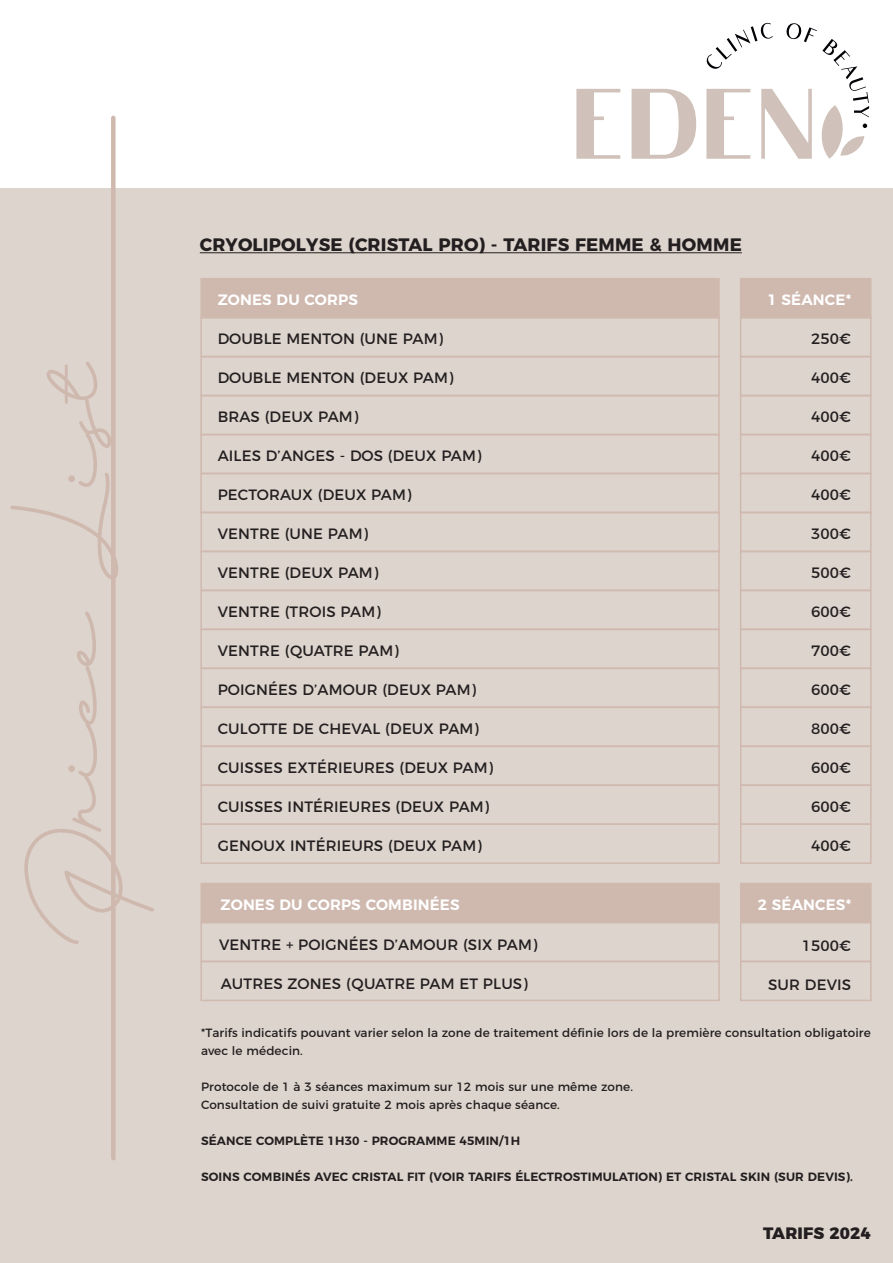
<style>
.page{position:relative;width:893px;height:1263px;background:#ddd4cd}
.page>*{position:absolute;margin:0;border:0;box-sizing:border-box;transform-origin:0 0}
.t1{font:100.5px "Monalisa";color:#cfb9af}
.t2{font:700 18px "Montserrat";letter-spacing:.01em;color:#231f20}
.t3{font:800 16.5px "Montserrat";letter-spacing:.01em;color:#231f20}
.t4{font:15px "Montserrat";letter-spacing:.01em;color:#231f20}
.t5{font:600 15px "Montserrat";letter-spacing:.01em;color:#fff}
.t6{font:12px/18px "Montserrat";letter-spacing:.01em;color:#231f20}
.t7{font:600 12px "Montserrat";letter-spacing:.01em;color:#231f20}
</style>
<div class="page">
<div style="left:0;top:0;width:893px;height:187px;background:#fff"></div>
<svg style="left:632px;top:89px;width:64px;height:70px"></svg>
<svg style="left:576px;top:89px;width:44px;height:70px"></svg>
<svg style="left:706px;top:23px;width:163px;height:136px"></svg>
<div style="left:111px;top:118px;width:5px;height:1040px;background:#cfb9af"></div>
<div style="left:200px;top:317px;width:520px;height:40px;border:2px solid #d0b9af"></div>
<div style="left:200px;top:356px;width:520px;height:40px;border:2px solid #d0b9af"></div>
<div style="left:740px;top:317px;width:131px;height:40px;border:2px solid #d0b9af"></div>
<div style="left:740px;top:356px;width:131px;height:40px;border:2px solid #d0b9af"></div>
<div style="left:200px;top:395px;width:520px;height:40px;border:2px solid #d0b9af"></div>
<div style="left:200px;top:434px;width:520px;height:40px;border:2px solid #d0b9af"></div>
<div style="left:740px;top:395px;width:131px;height:40px;border:2px solid #d0b9af"></div>
<div style="left:740px;top:434px;width:131px;height:40px;border:2px solid #d0b9af"></div>
<div style="left:200px;top:278px;width:520px;height:40px;background:#cfb9af"></div>
<div style="left:740px;top:278px;width:131px;height:40px;background:#cfb9af"></div>
<div style="left:200px;top:473px;width:520px;height:40px;border:2px solid #d0b9af"></div>
<div style="left:740px;top:473px;width:131px;height:40px;border:2px solid #d0b9af"></div>
<div style="left:200px;top:512px;width:520px;height:40px;border:2px solid #d0b9af"></div>
<div style="left:740px;top:512px;width:132px;height:40px;border:2px solid #d0b9af"></div>
<div style="left:200px;top:551px;width:520px;height:40px;border:2px solid #d0b9af"></div>
<div style="left:200px;top:590px;width:520px;height:40px;border:2px solid #d0b9af"></div>
<div style="left:740px;top:551px;width:131px;height:40px;border:2px solid #d0b9af"></div>
<div style="left:740px;top:590px;width:131px;height:40px;border:2px solid #d0b9af"></div>
<div style="left:200px;top:629px;width:520px;height:40px;border:2px solid #d0b9af"></div>
<div style="left:740px;top:629px;width:131px;height:40px;border:2px solid #d0b9af"></div>
<div style="left:201px;top:668px;width:519px;height:40px;border:2px solid #d0b9af"></div>
<div style="left:740px;top:668px;width:132px;height:40px;border:2px solid #d0b9af"></div>
<div style="left:200px;top:706px;width:520px;height:41px;border:2px solid #d0b9af"></div>
<div style="left:200px;top:745px;width:520px;height:41px;border:2px solid #d0b9af"></div>
<div style="left:740px;top:706px;width:132px;height:41px;border:2px solid #d0b9af"></div>
<div style="left:740px;top:745px;width:132px;height:41px;border:2px solid #d0b9af"></div>
<div style="left:200px;top:784px;width:520px;height:41px;border:2px solid #d0b9af"></div>
<div style="left:740px;top:784px;width:132px;height:41px;border:2px solid #d0b9af"></div>
<div style="left:200px;top:823px;width:520px;height:41px;border:2px solid #d0b9af"></div>
<div style="left:740px;top:823px;width:132px;height:41px;border:2px solid #d0b9af"></div>
<div style="left:200px;top:922px;width:520px;height:40px;border:2px solid #d0b9af"></div>
<div style="left:740px;top:922px;width:132px;height:40px;border:2px solid #d0b9af"></div>
<div style="left:200px;top:883px;width:520px;height:40px;background:#cfb9af"></div>
<div style="left:740px;top:883px;width:132px;height:40px;background:#cfb9af"></div>
<div style="left:200px;top:961px;width:520px;height:40px;border:2px solid #d0b9af"></div>
<div style="left:740px;top:961px;width:132px;height:40px;border:2px solid #d0b9af"></div>
<hr style="left:200px;top:252px;width:542px;height:1px;background:#231f20">
<h1 class="t1" style="left:4px;top:944px;width:589px;rotate:-90deg">Price List</h1>
<p class="t2" style="left:200px;top:230px;width:543px">CRYOLIPOLYSE (CRISTAL PRO) - TARIFS FEMME &amp; HOMME</p>
<p class="t5" style="left:218px;top:287px;width:142px">ZONES DU CORPS</p>
<p class="t5" style="left:767px;top:287px;width:85px">1 SÉANCE*</p>
<p class="t4" style="left:218px;top:326px;width:227px">DOUBLE MENTON (UNE PAM)</p>
<p class="t4" style="left:218px;top:365px;width:237px">DOUBLE MENTON (DEUX PAM)</p>
<p class="t4" style="left:218px;top:404px;width:142px">BRAS (DEUX PAM)</p>
<p class="t4" style="left:218px;top:443px;width:265px">AILES D’ANGES - DOS (DEUX PAM)</p>
<p class="t4" style="left:218px;top:482px;width:195px">PECTORAUX (DEUX PAM)</p>
<p class="t4" style="left:218px;top:521px;width:152px">VENTRE (UNE PAM)</p>
<p class="t4" style="left:218px;top:560px;width:162px">VENTRE (DEUX PAM)</p>
<p class="t4" style="left:218px;top:599px;width:164px">VENTRE (TROIS PAM)</p>
<p class="t4" style="left:218px;top:638px;width:182px">VENTRE (QUATRE PAM)</p>
<p class="t4" style="left:218px;top:677px;width:260px">POIGNÉES D’AMOUR (DEUX PAM)</p>
<p class="t4" style="left:218px;top:716px;width:263px">CULOTTE DE CHEVAL (DEUX PAM)</p>
<p class="t4" style="left:218px;top:755px;width:277px">CUISSES EXTÉRIEURES (DEUX PAM)</p>
<p class="t4" style="left:218px;top:794px;width:273px">CUISSES INTÉRIEURES (DEUX PAM)</p>
<p class="t4" style="left:218px;top:833px;width:265px">GENOUX INTÉRIEURS (DEUX PAM)</p>
<p class="t4" style="left:811px;top:326px;width:42px">250€</p>
<p class="t4" style="left:811px;top:365px;width:42px">400€</p>
<p class="t4" style="left:811px;top:404px;width:42px">400€</p>
<p class="t4" style="left:811px;top:443px;width:42px">400€</p>
<p class="t4" style="left:811px;top:482px;width:42px">400€</p>
<p class="t4" style="left:811px;top:521px;width:42px">300€</p>
<p class="t4" style="left:811px;top:560px;width:42px">500€</p>
<p class="t4" style="left:811px;top:599px;width:42px">600€</p>
<p class="t4" style="left:811px;top:638px;width:42px">700€</p>
<p class="t4" style="left:811px;top:677px;width:42px">600€</p>
<p class="t4" style="left:811px;top:716px;width:42px">800€</p>
<p class="t4" style="left:811px;top:755px;width:42px">600€</p>
<p class="t4" style="left:811px;top:794px;width:42px">600€</p>
<p class="t4" style="left:811px;top:833px;width:42px">400€</p>
<p class="t5" style="left:221px;top:892px;width:241px">ZONES DU CORPS COMBINÉES</p>
<p class="t5" style="left:758px;top:893px;width:95px">2 SÉANCES*</p>
<p class="t4" style="left:219px;top:933px;width:320px">VENTRE + POIGNÉES D’AMOUR (SIX PAM)</p>
<p class="t4" style="left:802px;top:933px;width:51px">1500€</p>
<p class="t4" style="left:221px;top:971px;width:308px">AUTRES ZONES (QUATRE PAM ET PLUS)</p>
<p class="t4" style="left:768px;top:972px;width:85px">SUR DEVIS</p>
<p class="t6" style="left:201px;top:1023px;width:671px">*Tarifs indicatifs pouvant varier selon la zone de traitement définie lors de la première consultation obligatoire avec le médecin.</p>
<p class="t6" style="left:201px;top:1077px;width:433px">Protocole de 1 à 3 séances maximum sur 12 mois sur une même zone.<br>Consultation de suivi gratuite 2 mois après chaque séance.</p>
<p class="t7" style="left:201px;top:1131px;width:321px">SÉANCE COMPLÈTE 1H30 - PROGRAMME 45MIN/1H</p>
<p class="t7" style="left:201px;top:1167px;width:653px">SOINS COMBINÉS AVEC CRISTAL FIT (VOIR TARIFS ÉLECTROSTIMULATION) ET CRISTAL SKIN (SUR DEVIS).</p>
<p class="t3" style="left:763px;top:1219px;width:109px">TARIFS 2024</p>
</div>
